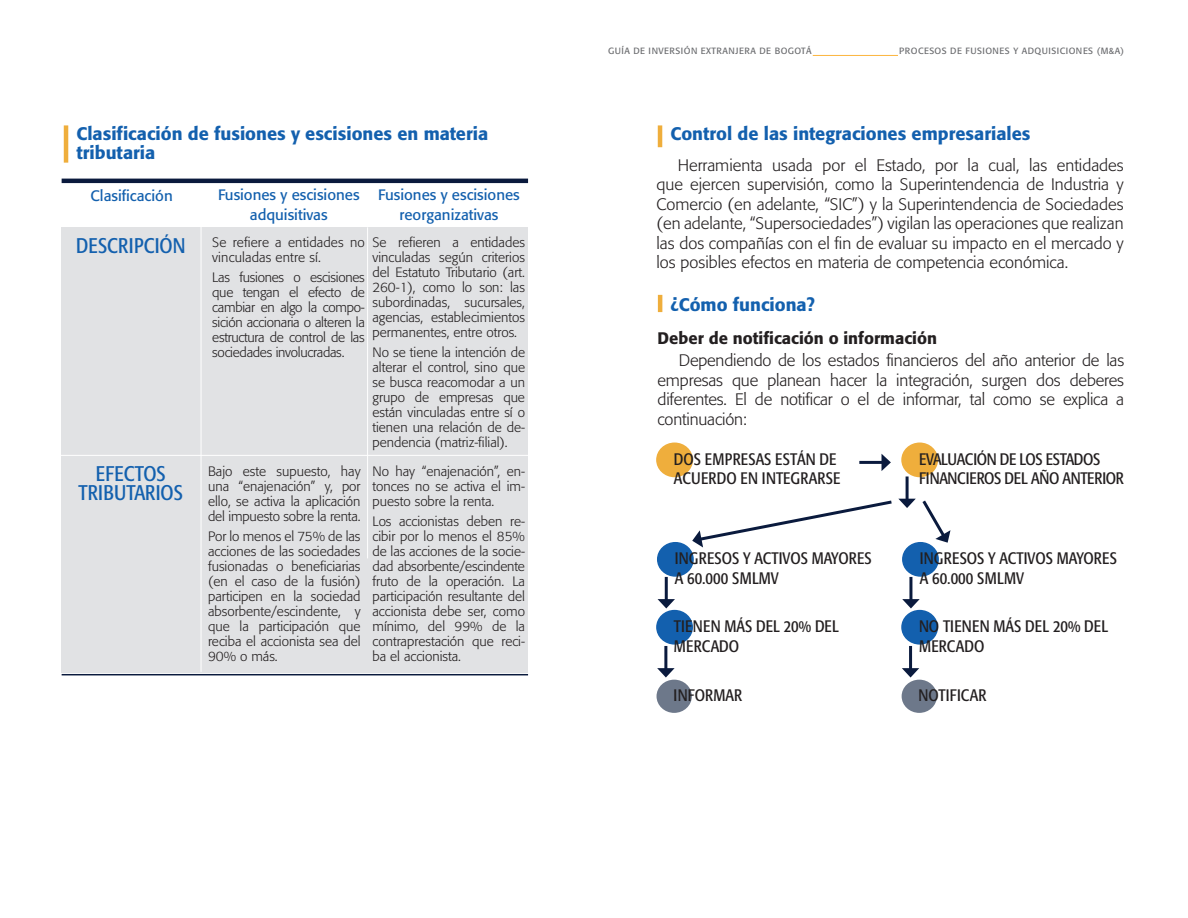
<style>
.page{position:relative;width:1188px;height:918px;background:#fff}
.page>*{position:absolute;margin:0;border:0;box-sizing:border-box;transform-origin:0 0}
.t1{font:condensed 21px/19.5px "Formata";color:#1360ae;text-align:center}
.t2{font:500 18px/19.5px "Formata";color:#1360ae}
.t3{font:300 16.5px/19.5px "Formata";letter-spacing:-.005em;color:#231f20;text-align:justify}
.t4{font:condensed 16.5px/19.5px "Formata";color:#231f20}
.t5{font:condensed 16.5px/19.5px "Formata";letter-spacing:-.02em;color:#231f20}
.t6{font:500 16.5px "Formata";color:#231f20}
.t7{font:15px/19.5px "Formata";color:#1360ae;text-align:center}
.t8{font:300 13.5px/15px "Formata";color:#231f20;text-align:justify}
.t9{font:9px "Formata";letter-spacing:.05em;color:#6c6d70}
</style>
<div class="page">
<hr style="left:813px;top:55px;width:85px;height:1px;background:#fcb53d">
<hr style="left:64px;top:125px;width:4px;height:38px;background:#efae3c">
<div style="left:62px;top:227px;width:466px;height:446px;background:#e1e2e4"></div>
<hr style="left:201px;top:222px;width:1px;height:450px;background:#fff">
<hr style="left:62px;top:179px;width:466px;height:4px;background:#0a1a3d">
<hr style="left:62px;top:674px;width:466px;height:1px;background:#0a1a3d">
<hr style="left:57px;top:455px;width:485px;height:1px;background:#fff">
<hr style="left:367px;top:227px;width:1px;height:331px;background:#fff">
<hr style="left:658px;top:125px;width:4px;height:22px;background:#efae3c">
<hr style="left:658px;top:295px;width:4px;height:17px;background:#efae3c">
<div style="left:657px;top:443px;width:35px;height:34px;background:#efae3c;border-radius:50%"></div>
<div style="left:656px;top:443px;width:37px;height:34px;border:2px solid #efae3c;border-radius:50%"></div>
<div style="left:658px;top:543px;width:35px;height:33px;background:#1360ae;border-radius:50%"></div>
<div style="left:657px;top:542px;width:37px;height:35px;border:2px solid #1360ae;border-radius:50%"></div>
<div style="left:902px;top:443px;width:35px;height:34px;background:#efae3c;border-radius:50%"></div>
<div style="left:901px;top:443px;width:37px;height:34px;border:2px solid #efae3c;border-radius:50%"></div>
<hr style="left:859px;top:461px;width:25px;height:3px;background:#0a1a3d">
<svg style="left:882px;top:454px;width:9px;height:17px"></svg>
<hr style="left:906px;top:477px;width:3px;height:24px;background:#0a1a3d">
<div style="left:903px;top:543px;width:35px;height:33px;background:#1360ae;border-radius:50%"></div>
<div style="left:902px;top:542px;width:37px;height:35px;border:2px solid #1360ae;border-radius:50%"></div>
<svg style="left:692px;top:497px;width:259px;height:51px"></svg>
<div style="left:657px;top:611px;width:35px;height:33px;background:#1360ae;border-radius:50%"></div>
<div style="left:656px;top:610px;width:37px;height:35px;border:2px solid #1360ae;border-radius:50%"></div>
<div style="left:902px;top:611px;width:35px;height:33px;background:#1360ae;border-radius:50%"></div>
<div style="left:901px;top:610px;width:37px;height:35px;border:2px solid #1360ae;border-radius:50%"></div>
<hr style="left:665px;top:577px;width:3px;height:25px;background:#0a1a3d">
<svg style="left:658px;top:599px;width:17px;height:9px"></svg>
<hr style="left:909px;top:577px;width:3px;height:25px;background:#0a1a3d">
<svg style="left:902px;top:599px;width:18px;height:9px"></svg>
<div style="left:657px;top:680px;width:35px;height:33px;background:#6d788a;border-radius:50%"></div>
<div style="left:902px;top:680px;width:35px;height:33px;background:#6d788a;border-radius:50%"></div>
<hr style="left:664px;top:646px;width:3px;height:25px;background:#0a1a3d">
<svg style="left:657px;top:668px;width:18px;height:10px"></svg>
<hr style="left:909px;top:646px;width:3px;height:25px;background:#0a1a3d">
<svg style="left:902px;top:668px;width:17px;height:10px"></svg>
<h2 class="t2" style="left:77px;top:124px;width:413px">Clasificación de fusiones y escisiones en materia tributaria</h2>
<p class="t7" style="left:91px;top:186px;width:84px">Clasificación</p>
<p class="t7" style="left:218px;top:185px;width:143px">Fusiones y escisiones adquisitivas</p>
<p class="t8" style="left:212px;top:235px;width:154px">Se refiere a entidades no vinculadas entre sí.</p>
<p class="t8" style="left:212px;top:270px;width:154px">Las fusiones o escisiones que tengan el efecto de cambiar en algo la compo&shy;sición accionaria o alteren la estructura de control de las sociedades involucradas.</p>
<p class="t7" style="left:378px;top:185px;width:143px">Fusiones y escisiones reorganizativas</p>
<p class="t8" style="left:372px;top:235px;width:154px">Se refieren a entidades vinculadas según criterios del Estatuto Tributario (art.<br>260-1), como lo son: las subordinadas, sucursales, agencias, establecimientos permanentes, entre otros.</p>
<p class="t8" style="left:372px;top:345px;width:154px">No se tiene la intención de alterar el control, sino que se busca reacomodar a un grupo de empresas que están vinculadas entre sí o tienen una relación de de&shy;pendencia (matriz-filial).</p>
<h1 class="t1" style="left:76px;top:236px;width:111px">DESCRIPCIÓN</h1>
<h1 class="t1" style="left:79px;top:464px;width:106px">EFECTOS<br>TRIBUTARIOS</h1>
<p class="t8" style="left:208px;top:464px;width:154px">Bajo este supuesto, hay una “enajenación” y, por ello, se activa la aplicación del impuesto sobre la renta.</p>
<p class="t8" style="left:208px;top:529px;width:154px">Por lo menos el 75% de las acciones de las sociedades fusionadas o beneficiarias (en el caso de la fusión) participen en la sociedad absorbente/escindente, y que la participación que reciba el accionista sea del 90% o más.</p>
<p class="t8" style="left:372px;top:464px;width:154px">No hay “enajenación”, en&shy;tonces no se activa el im&shy;puesto sobre la renta.</p>
<p class="t8" style="left:372px;top:513px;width:154px">Los accionistas deben re&shy;cibir por lo menos el 85% de las acciones de la socie&shy;dad absorbente/escindente fruto de la operación. La participación resultante del accionista debe ser, como mínimo, del 99% de la contraprestación que reci&shy;ba el accionista.</p>
<p class="t9" style="left:608px;top:45px;width:205px">GUÍA DE INVERSIÓN EXTRANJERA DE BOGOTÁ</p>
<p class="t9" style="left:899px;top:45px;width:227px">PROCESOS DE FUSIONES Y ADQUISICIONES (M&amp;A)</p>
<h2 class="t2" style="left:671px;top:124px;width:361px">Control de las integraciones empresariales</h2>
<p class="t3" style="left:657px;top:156px;width:469px;text-indent:21px">Herramienta usada por el Estado, por la cual, las entidades que ejercen supervisión, como la Superintendencia de Industria y Comercio (en adelante, “SIC”) y la Superintendencia de Sociedades (en adelante, “Supersociedades”) vigilan las operaciones que realizan las dos compañías con el fin de evaluar su impacto en el mercado y los posibles efectos en materia de competencia económica.</p>
<h2 class="t2" style="left:671px;top:295px;width:146px">¿Cómo funciona?</h2>
<p class="t6" style="left:658px;top:328px;width:281px">Deber de notificación o información</p>
<p class="t3" style="left:658px;top:351px;width:468px;text-indent:21px">Dependiendo de los estados financieros del año anterior de las empresas que planean hacer la integración, surgen dos deberes diferentes. El de notificar o el de informar, tal como se explica a continuación:</p>
<p class="t4" style="left:674px;top:449px;width:168px">DOS EMPRESAS ESTÁN DE<br>ACUERDO EN INTEGRARSE</p>
<p class="t5" style="left:919px;top:449px;width:206px">EVALUACIÓN DE LOS ESTADOS<br>FINANCIEROS DEL AÑO ANTERIOR</p>
<p class="t4" style="left:675px;top:549px;width:199px">INGRESOS Y ACTIVOS MAYORES<br>A 60.000 SMLMV</p>
<p class="t4" style="left:920px;top:549px;width:199px">INGRESOS Y ACTIVOS MAYORES<br>A 60.000 SMLMV</p>
<p class="t4" style="left:674px;top:617px;width:167px">TIENEN MÁS DEL 20% DEL<br>MERCADO</p>
<p class="t4" style="left:919px;top:617px;width:191px">NO TIENEN MÁS DEL 20% DEL<br>MERCADO</p>
<p class="t4" style="left:674px;top:686px;width:70px">INFORMAR</p>
<p class="t4" style="left:919px;top:686px;width:69px">NOTIFICAR</p>
</div>
